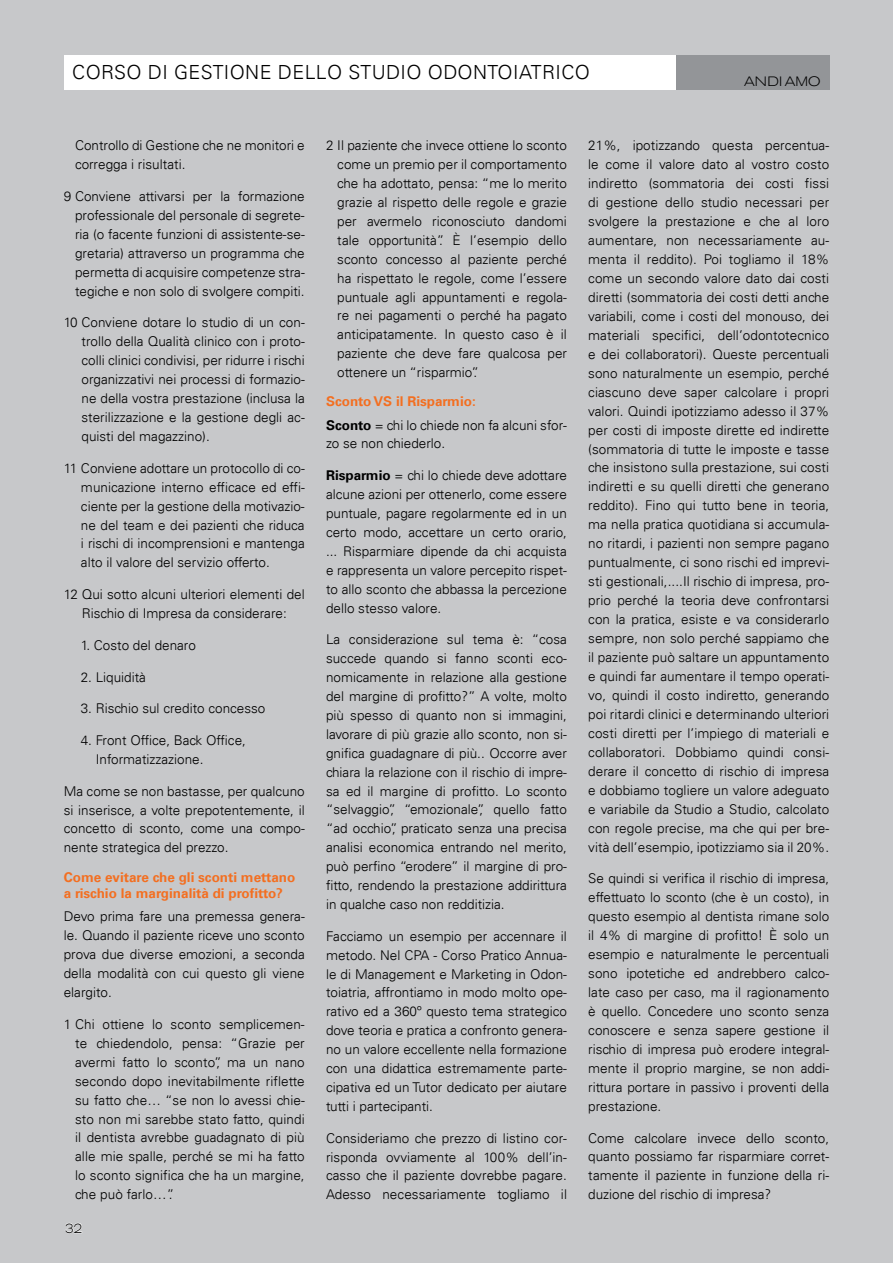
<style>
.page{position:relative;width:893px;height:1263px;background:#c7c8ca}
.page>*{position:absolute;margin:0;border:0;box-sizing:border-box;transform-origin:0 0}
.t1{font:300 19.5px "Univers LT";letter-spacing:.02em;color:#000}
.t2{font:300 13.5px/18.9px "Univers LT";color:#000;text-align:justify}
.t3{font:700 13.5px/16.4px "Univers LT";color:#f36f21}
.t4{font:300 13.5px/23.1px "Univers LT";letter-spacing:-.02em;color:#000}
.t5{font:300 expanded 13.5px "Akzidenz Grotesk BE";letter-spacing:.01em;color:#000}
.t6{font:300 expanded 13.5px "Akzidenz Grotesk BE";letter-spacing:.01em;color:#000;scale:.9 1}
.s1{font-weight:700;color:#f36f21}
.s2{font-weight:700}
</style>
<div class="page">
<svg style="left:65px;top:1223px;width:17px;height:11px"></svg>
<div style="left:64px;top:55px;width:616px;height:34px;background:#fff"></div>
<div style="left:676px;top:55px;width:153px;height:34px;background:#939598"></div>
<h1 class="t1" style="left:72px;top:61px;width:519px">Corso di Gestione dello Studio Odontoiatrico</h1>
<p class="t5" style="left:744px;top:74px;width:78px">ANDI AMO</p>
<p class="t2" style="left:75px;top:136px;width:231px">Controllo di Gestione che ne monitori e corregga i risultati.</p>
<p class="t2" style="left:75px;top:186px;width:231px;text-indent:-11px">9 Conviene attivarsi per la formazione professionale del personale di segrete&shy;ria (o facente funzioni di assistente-se&shy;gretaria) attraverso un programma che permetta di acquisire competenze stra&shy;tegiche e non solo di svolgere compiti.</p>
<p class="t2" style="left:82px;top:313px;width:225px;text-indent:-18px">10 Conviene dotare lo studio di un con&shy;trollo della Qualità clinico con i proto&shy;colli clinici condivisi, per ridurre i rischi organizzativi nei processi di formazio&shy;ne della vostra prestazione (inclusa la sterilizzazione e la gestione degli ac&shy;quisti del magazzino).</p>
<p class="t2" style="left:81px;top:458px;width:225px;text-indent:-17px">11 Conviene adottare un protocollo di co&shy;municazione interno efficace ed effi&shy;ciente per la gestione della motivazio&shy;ne del team e dei pazienti che riduca i rischi di incomprensioni e mantenga alto il valore del servizio offerto.</p>
<p class="t2" style="left:64px;top:585px;width:242px;text-align:center">12 Qui sotto alcuni ulteriori elementi del<br>Rischio di I mpresa da considerare:</p>
<p class="t2" style="left:81px;top:636px;width:117px">1. Costo del denaro</p>
<p class="t2" style="left:81px;top:667px;width:67px">2. Liquidità</p>
<p class="t2" style="left:81px;top:699px;width:186px">3. R ischio sul credito concesso</p>
<p class="t2" style="left:96px;top:731px;width:152px;text-indent:-15px">4. Front Office, Back Office,<br>I nformatizzazione.</p>
<p class="t2" style="left:64px;top:781px;width:242px">Ma come se non bastasse, per qualcuno si inserisce, a volte prepotentemente, il concetto di sconto, come una compo&shy;nente strategica del prezzo.</p>
<p class="t3" style="left:64px;top:869px;width:233px">Come evitare che gli sconti mettano a rischio la marginalità di profitto?</p>
<p class="t2" style="left:64px;top:907px;width:242px">Devo prima fare una premessa genera&shy;le. Quando il paziente riceve uno sconto prova due diverse emozioni, a seconda della modalità con cui questo gli viene elargito.</p>
<p class="t2" style="left:75px;top:1014px;width:231px;text-indent:-11px">1 Chi ottiene lo sconto semplicemen&shy;te chiedendolo, pensa: “Grazie per avermi fatto lo sconto”, ma un nano secondo dopo inevitabilmente riflette su fatto che… “se non lo avessi chie&shy;sto non mi sarebbe stato fatto, quindi il dentista avrebbe guadagnato di più alle mie spalle, perché se mi ha fatto lo sconto significa che ha un margine, che può farlo…”.</p>
<p class="t6" style="left:65px;top:1220px;width:21px">32</p>
<p class="t2" style="left:337px;top:136px;width:231px;text-indent:-11px">2 I l paziente che invece ottiene lo sconto come un premio per il comportamento che ha adottato, pensa: “me lo merito grazie al rispetto delle regole e grazie per avermelo riconosciuto dandomi tale opportunità”. È l’esempio dello sconto concesso al paziente perché ha rispettato le regole, come l’essere puntuale agli appuntamenti e regola&shy;re nei pagamenti o perché ha pagato anticipatamente. I n questo caso è il paziente che deve fare qualcosa per ottenere un “risparmio”.</p>
<p class="t4" style="left:326px;top:390px;width:242px"><span class="s1">Sconto VS il Risparmio:<br></span><span class="s2">Sconto</span> = chi lo chiede non fa alcuni sfor-</p>
<p class="t2" style="left:326px;top:434px;width:121px">zo se non chiederlo.</p>
<p class="t2" style="left:326px;top:466px;width:242px"><span class="s2">Risparmio</span> = chi lo chiede deve adottare alcune azioni per ottenerlo, come essere puntuale, pagare regolarmente ed in un certo modo, accettare un certo orario, ... Risparmiare dipende da chi acquista e rappresenta un valore percepito rispet&shy;to allo sconto che abbassa la percezione dello stesso valore.</p>
<p class="t2" style="left:326px;top:630px;width:242px">La considerazione sul tema è: “cosa succede quando si fanno sconti eco&shy;nomicamente in relazione alla gestione del margine di profitto?” A volte, molto più spesso di quanto non si immagini, lavorare di più grazie allo sconto, non si&shy;gnifica guadagnare di più.. Occorre aver chiara la relazione con il rischio di impre&shy;sa ed il margine di profitto. Lo sconto “selvaggio”, “emozionale”, quello fatto “ad occhio”, praticato senza una precisa analisi economica entrando nel merito, può perfino “erodere” il margine di pro&shy;fitto, rendendo la prestazione addirittura in qualche caso non redditizia.</p>
<p class="t2" style="left:326px;top:926px;width:242px">Facciamo un esempio per accennare il metodo. N el CPA - Corso Pratico Annua&shy;le di Management e Marketing in Odon&shy;toiatria, affrontiamo in modo molto ope&shy;rativo ed a 360º questo tema strategico dove teoria e pratica a confronto genera&shy;no un valore eccellente nella formazione con una didattica estremamente parte&shy;cipativa ed un Tutor dedicato per aiutare tutti i partecipanti.</p>
<p class="t2" style="left:326px;top:1128px;width:242px">Consideriamo che prezzo di listino cor&shy;risponda ovviamente al 100% dell’in&shy;casso che il paziente dovrebbe pagare.<br>Adesso necessariamente togliamo il</p>
<p class="t2" style="left:588px;top:136px;width:242px">21%, ipotizzando questa percentua&shy;le come il valore dato al vostro costo indiretto (sommatoria dei costi fissi di gestione dello studio necessari per svolgere la prestazione e che al loro aumentare, non necessariamente au&shy;menta il reddito). Poi togliamo il 18% come un secondo valore dato dai costi diretti (sommatoria dei costi detti anche variabili, come i costi del monouso, dei materiali specifici, dell’odontotecnico e dei collaboratori). Queste percentuali sono naturalmente un esempio, perché ciascuno deve saper calcolare i propri valori. Quindi ipotizziamo adesso il 37% per costi di imposte dirette ed indirette (sommatoria di tutte le imposte e tasse che insistono sulla prestazione, sui costi indiretti e su quelli diretti che generano reddito). Fino qui tutto bene in teoria, ma nella pratica quotidiana si accumula&shy;no ritardi, i pazienti non sempre pagano puntualmente, ci sono rischi ed imprevi&shy;sti gestionali,....I l rischio di impresa, pro&shy;prio perché la teoria deve confrontarsi con la pratica, esiste e va considerarlo sempre, non solo perché sappiamo che il paziente può saltare un appuntamento e quindi far aumentare il tempo operati&shy;vo, quindi il costo indiretto, generando poi ritardi clinici e determinando ulteriori costi diretti per l’impiego di materiali e collaboratori. Dobbiamo quindi consi&shy;derare il concetto di rischio di impresa e dobbiamo togliere un valore adeguato e variabile da Studio a Studio, calcolato con regole precise, ma che qui per bre&shy;vità dell’esempio, ipotizziamo sia il 20%.</p>
<p class="t2" style="left:588px;top:869px;width:242px">Se quindi si verifica il rischio di impresa, effettuato lo sconto (che è un costo), in questo esempio al dentista rimane solo il 4% di margine di profitto! È solo un esempio e naturalmente le percentuali sono ipotetiche ed andrebbero calco&shy;late caso per caso, ma il ragionamento è quello. Concedere uno sconto senza conoscere e senza sapere gestione il rischio di impresa può erodere integral&shy;mente il proprio margine, se non addi&shy;rittura portare in passivo i proventi della prestazione.</p>
<p class="t2" style="left:588px;top:1128px;width:242px">Come calcolare invece dello sconto, quanto possiamo far risparmiare corret&shy;tamente il paziente in funzione della ri&shy;duzione del rischio di impresa?</p>
</div>
